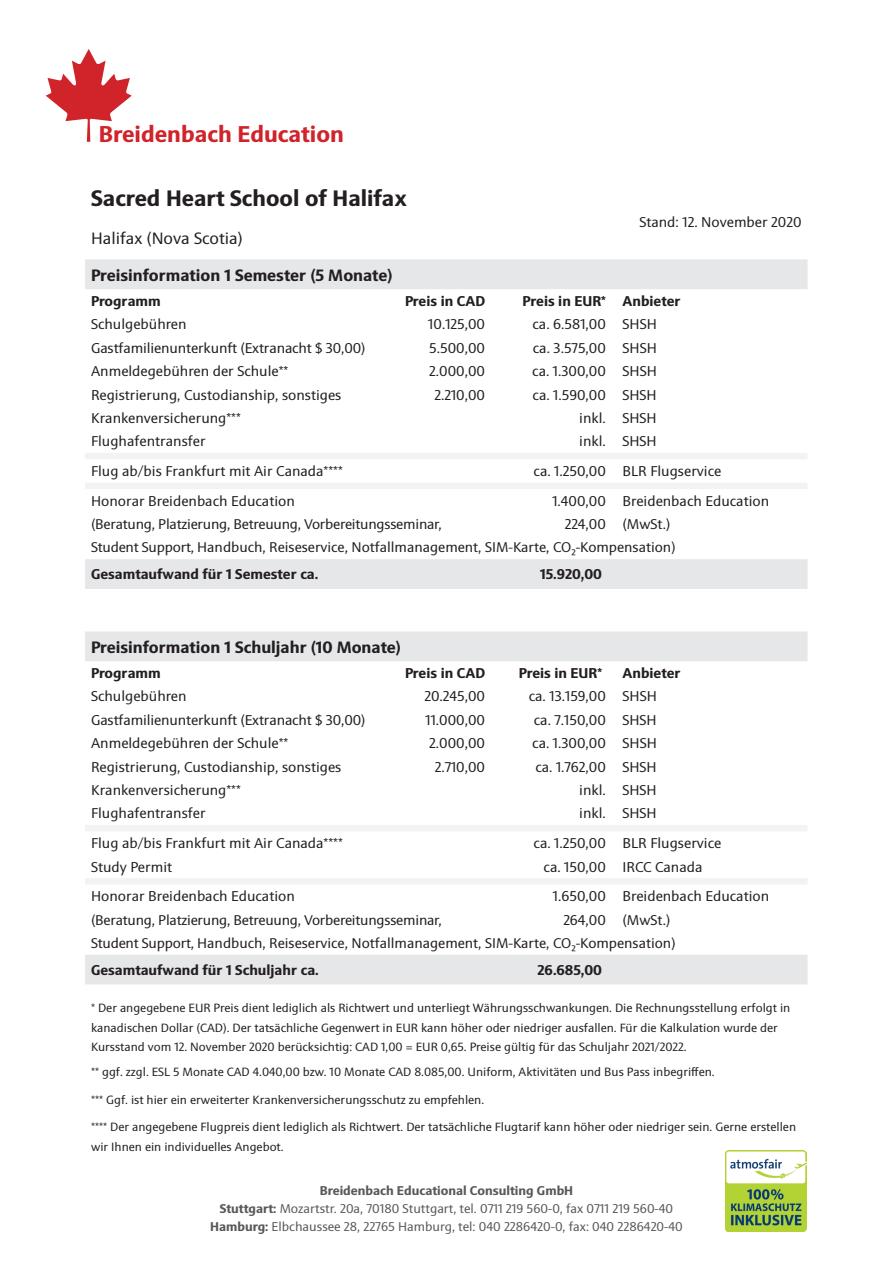
<style>
.page{position:relative;width:893px;height:1263px;background:#fff}
.page>*{position:absolute;margin:0;border:0;box-sizing:border-box;transform-origin:0 0}
.t1{font:700 22.95px "Sinova Pro";color:#d1232a}
.t2{font:700 22.5px "Sinova Pro";color:#231f20}
.t3{font:700 16.5px "Sinova Pro";color:#231f20}
.t4{font:16.5px "Sinova Pro";color:#231f20}
.t5{font:14.25px "Sinova Pro";color:#231f20}
.t6{font:700 14.25px "Sinova Pro";color:#231f20}
.t7{font:14.1px "Sinova Pro";letter-spacing:-.015em;color:#231f20}
.t8{font:12.75px "Sinova Pro";color:#57585a}
.t9{font:700 12.75px "Sinova Pro";color:#57585a}
.t10{font:12px/19.5px "Sinova Pro";color:#231f20}
.s1{font-weight:700}
</style>
<div class="page">
<svg style="left:85px;top:259px;width:722px;height:725px"></svg>
<svg style="left:85px;top:453px;width:722px;height:431px"></svg>
<svg style="left:46px;top:49px;width:86px;height:93px"></svg>
<img style="left:726px;top:1151px;width:81px;height:80px">
<p class="t1" style="left:99px;top:120px;width:247px">Breidenbach Education</p>
<p class="t2" style="left:91px;top:185px;width:317px">Sacred Heart School of Halifax</p>
<p class="t5" style="left:639px;top:214px;width:164px">Stand: 12. November 2020</p>
<p class="t4" style="left:91px;top:229px;width:153px">Halifax (Nova Scotia)</p>
<p class="t3" style="left:91px;top:265px;width:303px">Preisinformation 1 Semester (5 Monate)</p>
<p class="t6" style="left:91px;top:293px;width:71px">Programm</p>
<p class="t6" style="left:405px;top:293px;width:82px">Preis in CAD</p>
<p class="t6" style="left:523px;top:293px;width:85px">Preis in EUR*</p>
<p class="t6" style="left:623px;top:293px;width:59px">Anbieter</p>
<p class="t5" style="left:91px;top:316px;width:97px">Schulgebühren</p>
<p class="t5" style="left:428px;top:316px;width:58px">10.125,00</p>
<p class="t5" style="left:533px;top:316px;width:75px">ca. 6.581,00</p>
<p class="t5" style="left:623px;top:316px;width:36px">SHSH</p>
<p class="t5" style="left:91px;top:339px;width:276px">Gastfamilienunterkunft (Extranacht $ 30,00)</p>
<p class="t5" style="left:429px;top:339px;width:57px">5.500,00</p>
<p class="t5" style="left:533px;top:339px;width:75px">ca. 3.575,00</p>
<p class="t5" style="left:623px;top:339px;width:36px">SHSH</p>
<p class="t5" style="left:91px;top:363px;width:199px">Anmeldegebühren der Schule**</p>
<p class="t5" style="left:429px;top:363px;width:57px">2.000,00</p>
<p class="t5" style="left:532px;top:363px;width:75px">ca. 1.300,00</p>
<p class="t5" style="left:623px;top:363px;width:36px">SHSH</p>
<p class="t5" style="left:91px;top:386px;width:252px">Registrierung, Custodianship, sonstiges</p>
<p class="t5" style="left:434px;top:386px;width:52px">2.210,00</p>
<p class="t5" style="left:533px;top:386px;width:75px">ca. 1.590,00</p>
<p class="t5" style="left:623px;top:386px;width:36px">SHSH</p>
<p class="t5" style="left:91px;top:410px;width:151px">Krankenversicherung***</p>
<p class="t5" style="left:579px;top:410px;width:28px">inkl.</p>
<p class="t5" style="left:623px;top:410px;width:36px">SHSH</p>
<p class="t5" style="left:91px;top:433px;width:116px">Flughafentransfer</p>
<p class="t5" style="left:579px;top:433px;width:28px">inkl.</p>
<p class="t5" style="left:623px;top:433px;width:36px">SHSH</p>
<p class="t5" style="left:91px;top:463px;width:253px">Flug ab/bis Frankfurt mit Air Canada****</p>
<p class="t5" style="left:534px;top:463px;width:74px">ca. 1.250,00</p>
<p class="t5" style="left:623px;top:463px;width:100px">BLR Flugservice</p>
<p class="t5" style="left:91px;top:493px;width:205px">Honorar Breidenbach Education</p>
<p class="t5" style="left:552px;top:493px;width:55px">1.400,00</p>
<p class="t5" style="left:623px;top:493px;width:148px">Breidenbach Education</p>
<p class="t7" style="left:91px;top:516px;width:352px">(Beratung, Platzierung, Betreuung, Vorbereitungsseminar,</p>
<p class="t5" style="left:565px;top:516px;width:43px">224,00</p>
<p class="t5" style="left:623px;top:516px;width:49px">(MwSt.)</p>
<p class="t7" style="left:91px;top:539px;width:586px">Student Support, Handbuch, Reiseservice, Notfallmanagement, SIM-Karte, CO₂-Kompensation)</p>
<p class="t6" style="left:91px;top:566px;width:229px">Gesamtaufwand für 1 Semester ca.</p>
<p class="t6" style="left:540px;top:566px;width:63px">15.920,00</p>
<p class="t3" style="left:91px;top:637px;width:311px">Preisinformation 1 Schuljahr (10 Monate)</p>
<p class="t6" style="left:91px;top:665px;width:71px">Programm</p>
<p class="t6" style="left:405px;top:665px;width:82px">Preis in CAD</p>
<p class="t6" style="left:519px;top:665px;width:85px">Preis in EUR*</p>
<p class="t6" style="left:623px;top:665px;width:59px">Anbieter</p>
<p class="t5" style="left:91px;top:688px;width:97px">Schulgebühren</p>
<p class="t5" style="left:424px;top:688px;width:62px">20.245,00</p>
<p class="t5" style="left:529px;top:688px;width:79px">ca. 13.159,00</p>
<p class="t5" style="left:623px;top:688px;width:36px">SHSH</p>
<p class="t5" style="left:91px;top:711px;width:276px">Gastfamilienunterkunft (Extranacht $ 30,00)</p>
<p class="t5" style="left:426px;top:711px;width:61px">11.000,00</p>
<p class="t5" style="left:534px;top:711px;width:74px">ca. 7.150,00</p>
<p class="t5" style="left:623px;top:711px;width:36px">SHSH</p>
<p class="t5" style="left:91px;top:735px;width:199px">Anmeldegebühren der Schule**</p>
<p class="t5" style="left:429px;top:735px;width:57px">2.000,00</p>
<p class="t5" style="left:532px;top:735px;width:75px">ca. 1.300,00</p>
<p class="t5" style="left:623px;top:735px;width:36px">SHSH</p>
<p class="t5" style="left:91px;top:758px;width:252px">Registrierung, Custodianship, sonstiges</p>
<p class="t5" style="left:435px;top:758px;width:52px">2.710,00</p>
<p class="t5" style="left:535px;top:758px;width:72px">ca. 1.762,00</p>
<p class="t5" style="left:623px;top:758px;width:36px">SHSH</p>
<p class="t5" style="left:91px;top:782px;width:151px">Krankenversicherung***</p>
<p class="t5" style="left:579px;top:782px;width:28px">inkl.</p>
<p class="t5" style="left:623px;top:782px;width:36px">SHSH</p>
<p class="t5" style="left:91px;top:805px;width:116px">Flughafentransfer</p>
<p class="t5" style="left:579px;top:805px;width:28px">inkl.</p>
<p class="t5" style="left:623px;top:805px;width:36px">SHSH</p>
<p class="t5" style="left:91px;top:835px;width:253px">Flug ab/bis Frankfurt mit Air Canada****</p>
<p class="t5" style="left:534px;top:835px;width:74px">ca. 1.250,00</p>
<p class="t5" style="left:623px;top:835px;width:100px">BLR Flugservice</p>
<p class="t5" style="left:91px;top:858px;width:83px">Study Permit</p>
<p class="t5" style="left:544px;top:858px;width:64px">ca. 150,00</p>
<p class="t5" style="left:623px;top:858px;width:81px">IRCC Canada</p>
<p class="t5" style="left:91px;top:888px;width:205px">Honorar Breidenbach Education</p>
<p class="t5" style="left:553px;top:888px;width:54px">1.650,00</p>
<p class="t5" style="left:623px;top:888px;width:148px">Breidenbach Education</p>
<p class="t7" style="left:91px;top:911px;width:352px">(Beratung, Platzierung, Betreuung, Vorbereitungsseminar,</p>
<p class="t5" style="left:563px;top:911px;width:44px">264,00</p>
<p class="t5" style="left:623px;top:911px;width:49px">(MwSt.)</p>
<p class="t7" style="left:91px;top:935px;width:586px">Student Support, Handbuch, Reiseservice, Notfallmanagement, SIM-Karte, CO₂-Kompensation)</p>
<p class="t6" style="left:91px;top:962px;width:229px">Gesamtaufwand für 1 Schuljahr ca.</p>
<p class="t6" style="left:538px;top:962px;width:66px">26.685,00</p>
<p class="t10" style="left:91px;top:998px;width:701px">* Der angegebene EUR Preis dient lediglich als Richtwert und unterliegt Währungsschwankungen. Die Rechnungsstellung erfolgt in kanadischen Dollar (CAD). Der tatsächliche Gegenwert in EUR kann höher oder niedriger ausfallen. Für die Kalkulation wurde der<br>Kursstand vom 12. November 2020 berücksichtig: CAD 1,00 = EUR 0,65. Preise gültig für das Schuljahr 2021/2022.</p>
<p class="t10" style="left:91px;top:1062px;width:625px">** ggf. zzgl. ESL 5 Monate CAD 4.040,00 bzw. 10 Monate CAD 8.085,00. Uniform, Aktivitäten und Bus Pass inbegriffen.</p>
<p class="t10" style="left:91px;top:1090px;width:395px">*** Ggf. ist hier ein erweiterter Krankenversicherungsschutz zu empfehlen.</p>
<p class="t10" style="left:91px;top:1117px;width:707px">**** Der angegebene Flugpreis dient lediglich als Richtwert. Der tatsächliche Flugtarif kann höher oder niedriger sein. Gerne erstellen wir Ihnen ein individuelles Angebot.</p>
<p class="t9" style="left:320px;top:1183px;width:255px">Breidenbach Educational Consulting GmbH</p>
<p class="t8" style="left:220px;top:1201px;width:455px"><span class="s1">Stuttgart:</span> Mozartstr. 20a, 70180 Stuttgart, tel. 0711 219 560-0, fax 0711 219 560-40</p>
<p class="t8" style="left:210px;top:1219px;width:474px"><span class="s1">Hamburg:</span> Elbchaussee 28, 22765 Hamburg, tel: 040 2286420-0, fax: 040 2286420-40</p>
</div>
